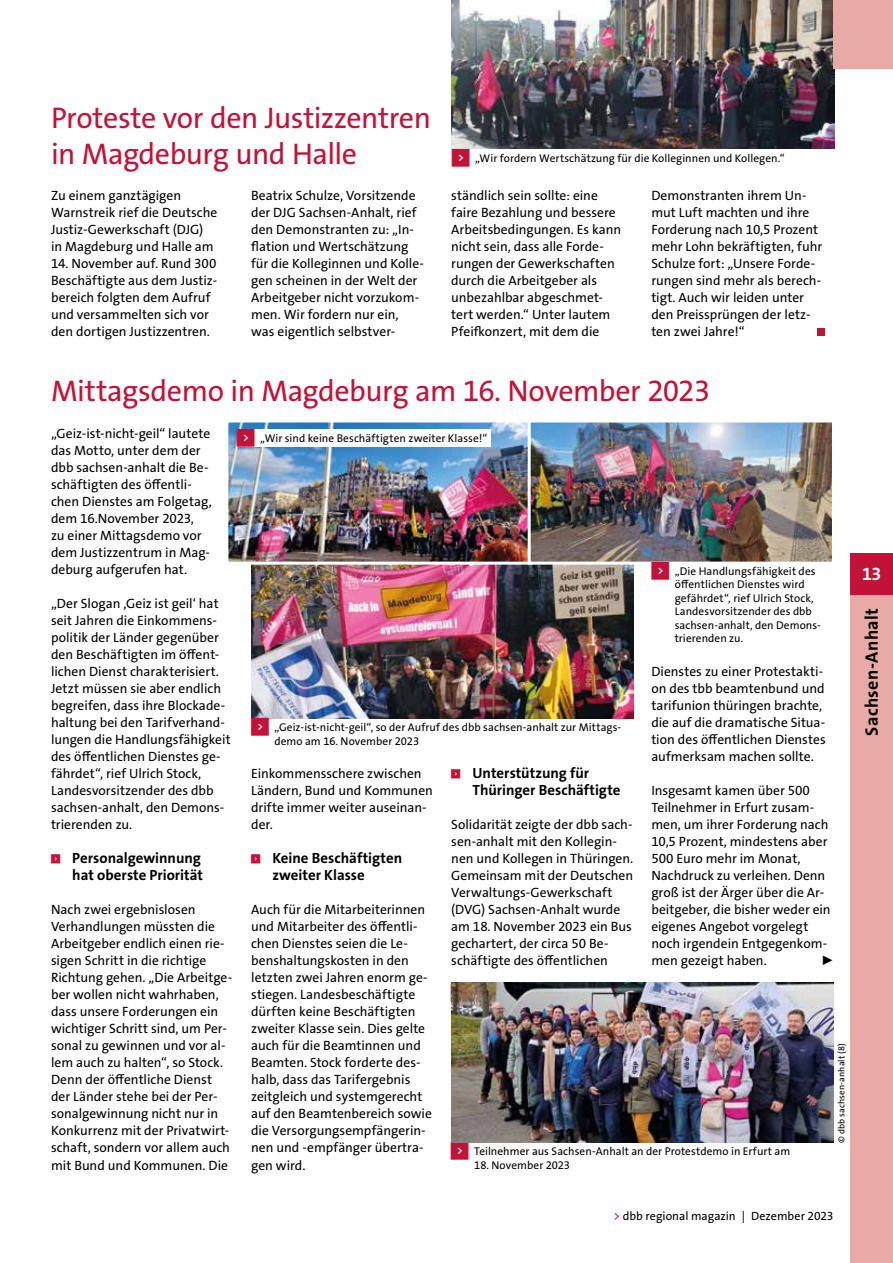
<style>
.page{position:relative;width:893px;height:1263px;background:#fff}
.page>*{position:absolute;margin:0;border:0;box-sizing:border-box;transform-origin:0 0}
.t1{font:30px/36px "The Sans Os F";letter-spacing:-.015em;color:#c31237}
.t2{font:700 18px "The Sans Os F";letter-spacing:.02em;color:#000}
.t3{font:700 18px "The Sans Os F";color:#fff}
.t4{font:700 14.85px/17px "The Sans Os F";color:#000}
.t5{font:13.5px/17px "The Sans Os F";color:#000}
.t6{font:12px "The Sans Os F";color:#000}
.t7{font:11.25px/13.5px "The Sans Os F";letter-spacing:.005em;color:#000}
.t8{font:9px "The Sans Os F";letter-spacing:.01em;color:#000}
.t9{font:5.85px "Top Numbers";color:#c31237}
.s1{font-family:"Top Numbers";color:#c31237}
.s2{color:#c3006b}
</style>
<div class="page">
<div style="left:818px;top:329px;width:7px;height:7px;background:#c31237"></div>
<img style="left:452px;top:0;width:382px;height:149px">
<img style="left:251px;top:565px;width:383px;height:153px">
<img style="left:229px;top:423px;width:299px;height:138px">
<div style="left:225px;top:419px;width:308px;height:146px;border:3px solid #fff"></div>
<img style="left:532px;top:423px;width:299px;height:138px">
<div style="left:528px;top:419px;width:307px;height:146px;border:3px solid #fff"></div>
<img style="left:451px;top:982px;width:382px;height:160px">
<div style="left:237px;top:429px;width:253px;height:18px;background:#fff"></div>
<div style="left:850px;top:553px;width:43px;height:42px;background:#c31237"></div>
<div style="left:833px;top:0;width:60px;height:68px;background:#e7aaa4"></div>
<div style="left:850px;top:595px;width:43px;height:668px;background:#e7aaa4"></div>
<h1 class="t1" style="left:51px;top:100px;width:381px">Proteste vor den Justizzentren in Magdeburg und Halle</h1>
<p class="t5" style="left:51px;top:187px;width:168px">Zu einem ganztägigen<br>Warnstreik rief die Deutsche<br>Justiz-Gewerkschaft (DJG) in Magdeburg und Halle am</p>
<p class="t5" style="left:51px;top:255px;width:167px">14. November auf. Rund 300<br>Beschäftigte aus dem Justiz&shy;bereich folgten dem Aufruf und versammelten sich vor den dortigen Justizzentren.</p>
<p class="t7" style="left:452px;top:151px;width:334px"><span class="s1">&lt;</span> „Wir fordern Wertschätzung für die Kolleginnen und Kollegen.“</p>
<p class="t5" style="left:251px;top:187px;width:174px">Beatrix Schulze, Vorsitzende der DJG Sachsen-Anhalt, rief den Demonstranten zu: „In&shy;flation und Wertschätzung für die Kolleginnen und Kolle&shy;gen scheinen in der Welt der<br>Arbeitgeber nicht vorzukom&shy;men. Wir fordern nur ein, was eigentlich selbstver-</p>
<p class="t5" style="left:451px;top:187px;width:171px">ständlich sein sollte: eine faire Bezahlung und bessere<br>Arbeitsbedingungen. Es kann nicht sein, dass alle Forde&shy;rungen der Gewerkschaften durch die Arbeitgeber als unbezahlbar abgeschmet&shy;tert werden.“ Unter lautem<br>Pfeifkonzert, mit dem die</p>
<p class="t5" style="left:651px;top:187px;width:172px">Demonstranten ihrem Un&shy;mut Luft machten und ihre<br>Forderung nach 10,5 Prozent mehr Lohn bekräftigten, fuhr<br>Schulze fort: „Unsere Forde&shy;rungen sind mehr als berech&shy;tigt. Auch wir leiden unter den Preissprüngen der letz&shy;ten zwei Jahre!“</p>
<h1 class="t1" style="left:51px;top:373px;width:661px">Mittagsdemo in Magdeburg am 16. November 2023</h1>
<p class="t5" style="left:51px;top:425px;width:162px">„Geiz-ist-nicht-geil“ lautete das Motto, unter dem der dbb sachsen-anhalt die Be&shy;schäftigten des öffentli&shy;chen Dienstes am Folgetag, dem 16.November 2023,<br>zu einer Mittagsdemo vor dem Justizzentrum in Mag&shy;deburg aufgerufen hat.</p>
<p class="t5" style="left:51px;top:595px;width:181px">„Der Slogan ,Geiz ist geil‘ hat seit Jahren die Einkommens&shy;politik der Länder gegenüber den Beschäftigten im öffent&shy;lichen Dienst charakterisiert.<br>Jetzt müssen sie aber endlich begreifen, dass ihre Blockade&shy;haltung bei den Tarifverhand&shy;lungen die Handlungsfähigkeit des öffentlichen Dienstes ge&shy;fährdet“, rief Ulrich Stock,<br>Landesvorsitzender des dbb sachsen-anhalt, den Demons&shy;trierenden zu.</p>
<p class="t9" style="left:51px;top:854px;width:11px">&lt;</p>
<p class="t4" style="left:72px;top:850px;width:132px">Personalgewinnung hat oberste Priorität</p>
<p class="t5" style="left:51px;top:901px;width:183px">Nach zwei ergebnislosen<br>Verhandlungen müssten die<br>Arbeitgeber endlich einen rie&shy;sigen Schritt in die richtige<br>Richtung gehen. „Die Arbeitge&shy;ber wollen nicht wahrhaben, dass unsere Forderungen ein wichtiger Schritt sind, um Per&shy;sonal zu gewinnen und vor al&shy;lem auch zu halten“, so Stock.<br>Denn der öffentliche Dienst der Länder stehe bei der Per&shy;sonalgewinnung nicht nur in<br>Konkurrenz mit der Privatwirt&shy;schaft, sondern vor allem auch mit Bund und Kommunen. Die</p>
<p class="t7" style="left:237px;top:431px;width:252px"><span class="s1">&lt;</span> „Wir sind keine Beschäftigten zweiter Klasse!“</p>
<p class="t7" style="left:675px;top:564px;width:147px;text-indent:-23px"><span class="s1">&lt;</span> „Die Handlungsfähigkeit des öffentlichen Dienstes wird gefährdet“, rief Ulrich Stock,<br>Landesvorsitzender des dbb sachsen-anhalt, den Demons&shy;trierenden zu.</p>
<p class="t5" style="left:651px;top:663px;width:176px">Dienstes zu einer Protestakti&shy;on des tbb beamtenbund und tarifunion thüringen brachte, die auf die dramatische Situa&shy;tion des öffentlichen Dienstes aufmerksam machen sollte.</p>
<p class="t5" style="left:651px;top:782px;width:181px">Insgesamt kamen über 500<br>Teilnehmer in Erfurt zusam&shy;men, um ihrer Forderung nach<br>10,5 Prozent, mindestens aber<br>500 Euro mehr im Monat,<br>Nachdruck zu verleihen. Denn groß ist der Ärger über die Ar&shy;beitgeber, die bisher weder ein eigenes Angebot vorgelegt noch irgendein Entgegenkom&shy;men gezeigt haben.</p>
<p class="t7" style="left:274px;top:721px;width:347px;text-indent:-23px"><span class="s1">&lt;</span> „Geiz-ist-nicht-geil“, so der Aufruf des dbb sachsen-anhalt zur Mittags&shy;demo am 16. November 2023</p>
<p class="t9" style="left:451px;top:769px;width:11px">&lt;</p>
<p class="t4" style="left:472px;top:765px;width:149px">Unterstützung für<br>Thüringer Beschäftigte</p>
<p class="t5" style="left:451px;top:816px;width:184px">Solidarität zeigte der dbb sach&shy;sen-anhalt mit den Kollegin&shy;nen und Kollegen in Thüringen.<br>Gemeinsam mit der Deutschen<br>Verwaltungs-Gewerkschaft (DVG) Sachsen-Anhalt wurde am 18. November 2023 ein Bus gechartert, der circa 50 Be&shy;schäftigte des öffentlichen</p>
<p class="t5" style="left:251px;top:765px;width:183px">Einkommensschere zwischen<br>Ländern, Bund und Kommunen drifte immer weiter auseinan&shy;der.</p>
<p class="t9" style="left:251px;top:854px;width:11px">&lt;</p>
<p class="t4" style="left:272px;top:850px;width:131px">Keine Beschäftigten zweiter Klasse</p>
<p class="t5" style="left:251px;top:901px;width:182px">Auch für die Mitarbeiterinnen und Mitarbeiter des öffentli&shy;chen Dienstes seien die Le&shy;benshaltungskosten in den letzten zwei Jahren enorm ge&shy;stiegen. Landesbeschäftigte dürften keine Beschäftigten zweiter Klasse sein. Dies gelte auch für die Beamtinnen und<br>Beamten. Stock forderte des&shy;halb, dass das Tarifergebnis zeitgleich und systemgerecht auf den Beamtenbereich sowie die Versorgungsempfängerin&shy;nen und -empfänger übertra&shy;gen wird.</p>
<p class="t5" style="left:820px;top:952px;width:14px">▶</p>
<p class="t8" style="left:836px;top:1143px;width:101px;rotate:-90deg">© dbb sachsen-anhalt (8)</p>
<p class="t7" style="left:451px;top:1145px;width:341px"><span class="s1">&lt;</span> Teilnehmer aus Sachsen-Anhalt an der Protestdemo in Erfurt am</p>
<p class="t7" style="left:474px;top:1158px;width:98px">18. November 2023</p>
<p class="t6" style="left:614px;top:1208px;width:221px"><span class="s2">&gt;</span> dbb regional magazin | Dezember 2023</p>
<h2 class="t3" style="left:862px;top:562px;width:21px">13</h2>
<h2 class="t2" style="left:860px;top:736px;width:129px;rotate:-90deg">Sachsen-Anhalt</h2>
</div>
